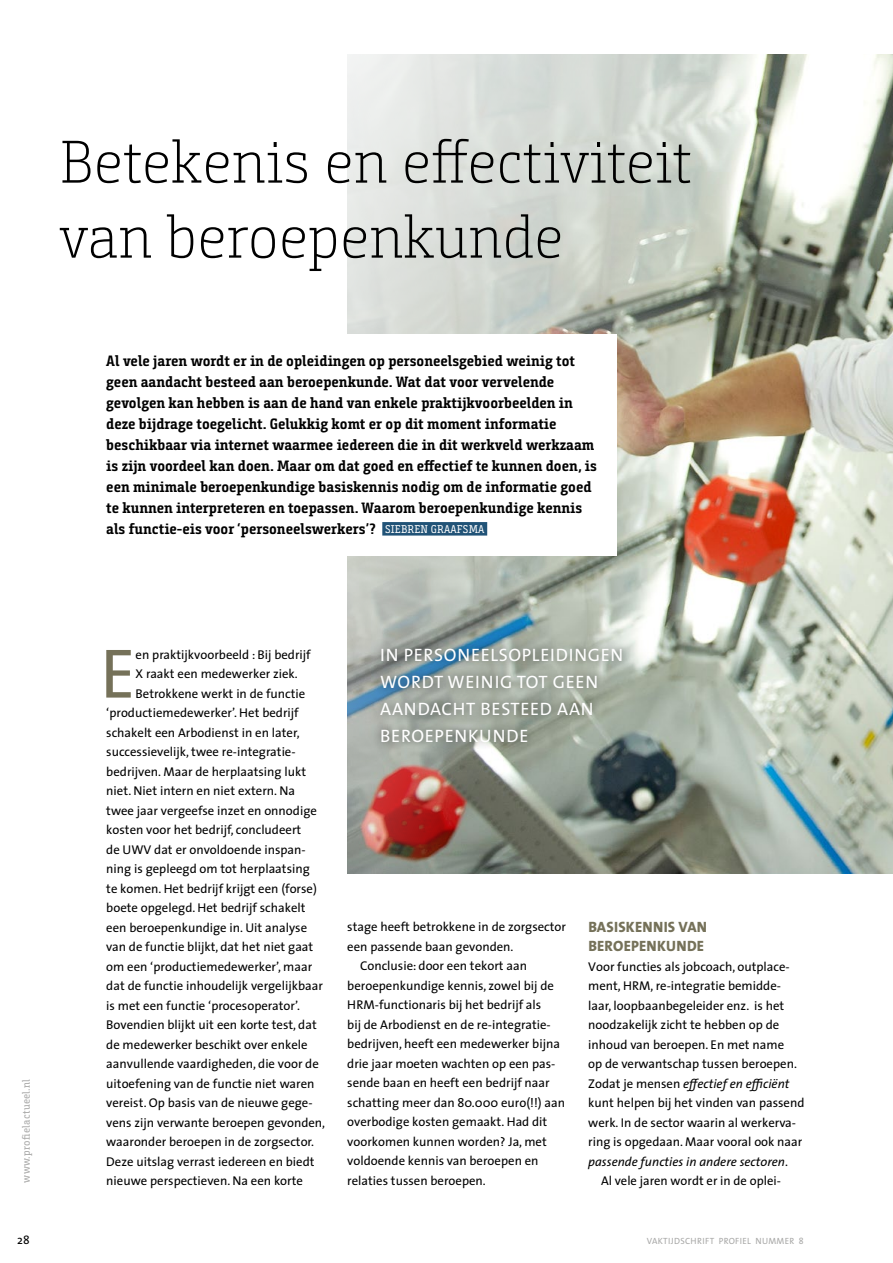
<style>
.page{position:relative;width:893px;height:1263px;background:#fff}
.page>*{position:absolute;margin:0;border:0;box-sizing:border-box;transform-origin:0 0}
.t1{font:70.5px "The Sans";color:#757159}
.t2{font:300 60px/75px "Bunday Slab";color:#000}
.t3{font:18px/27px "The Sans";letter-spacing:.04em;color:#fff}
.t4{font:700 15px/21px "Bunday Slab";color:#000}
.t5{font:800 15px/19.5px "The Sans";letter-spacing:.015em;color:#757159}
.t6{font:12.75px "The Sans";color:#000}
.t7{font:italic 12.75px "The Sans";color:#000}
.t8{font:12px "The Sans";color:#000}
.t9{font:10.5px "Bunday Slab";letter-spacing:.02em;color:#a8a8a7}
.t10{font:9px "The Sans";letter-spacing:.035em;color:#a8a8a7}
.s1{font-weight:400;font-size:11.25px;color:#fff}
.s2{font-style:normal}
</style>
<div class="page">
<img style="left:347px;top:54px;width:546px;height:819px">
<div style="left:372px;top:640px;width:259px;height:111px;background:#000;opacity:.5"></div>
<div style="left:106px;top:334px;width:511px;height:221px;background:#fff"></div>
<div style="left:382px;top:522px;width:105px;height:14px;background:#215377"></div>
<h2 class="t2" style="left:60px;top:125px;width:634px">Betekenis en effectiviteit van beroepenkunde</h2>
<p class="t9" style="left:20px;top:1182px;width:105px;rotate:-90deg">www.profielactueel.nl</p>
<p class="t4" style="left:106px;top:350px;width:492px">Al vele jaren wordt er in de opleidingen op personeelsgebied weinig tot geen aandacht besteed aan beroepenkunde. Wat dat voor vervelende gevolgen kan hebben is aan de hand van enkele praktijkvoorbeelden in deze bijdrage toegelicht. Gelukkig komt er op dit moment informatie beschikbaar via internet waarmee iedereen die in dit werkveld werkzaam is zijn voordeel kan doen. Maar om dat goed en effectief te kunnen doen, is een minimale beroepenkundige basiskennis nodig om de informatie goed te kunnen interpreteren en toepassen. Waarom beroepenkundige kennis als functie-eis voor ‘personeelswerkers’? <span class="s1">SIEBREN GRAAFSMA</span></p>
<h1 class="t1" style="left:100px;top:615px;width:37px">E</h1>
<p class="t6" style="left:136px;top:644px;width:177px">en praktijkvoorbeeld : Bij bedrijf</p>
<p class="t6" style="left:136px;top:663px;width:164px">X raakt een medewerker ziek.</p>
<p class="t6" style="left:136px;top:683px;width:171px">Betrokkene werkt in de functie</p>
<p class="t6" style="left:106px;top:702px;width:194px">‘productiemedewerker’. Het bedrijf</p>
<p class="t6" style="left:106px;top:722px;width:195px">schakelt een Arbodienst in en later,</p>
<p class="t6" style="left:106px;top:741px;width:191px">successievelijk, twee re-integratie-</p>
<p class="t6" style="left:106px;top:761px;width:201px">bedrijven. Maar de herplaatsing lukt</p>
<p class="t6" style="left:106px;top:780px;width:190px">niet. Niet intern en niet extern. Na</p>
<p class="t6" style="left:106px;top:800px;width:212px">twee jaar vergeefse inzet en onnodige</p>
<p class="t6" style="left:106px;top:819px;width:196px">kosten voor het bedrijf, concludeert</p>
<p class="t6" style="left:106px;top:839px;width:201px">de UWV dat er onvoldoende inspan-</p>
<p class="t6" style="left:106px;top:858px;width:205px">ning is gepleegd om tot herplaatsing</p>
<p class="t6" style="left:106px;top:878px;width:212px">te komen. Het bedrijf krijgt een (forse)</p>
<p class="t6" style="left:106px;top:897px;width:201px">boete opgelegd. Het bedrijf schakelt</p>
<p class="t6" style="left:106px;top:917px;width:202px">een beroepenkundige in. Uit analyse</p>
<p class="t6" style="left:106px;top:936px;width:209px">van de functie blijkt, dat het niet gaat</p>
<p class="t6" style="left:106px;top:955px;width:207px">om een ‘productiemedewerker’, maar</p>
<p class="t6" style="left:106px;top:975px;width:218px">dat de functie inhoudelijk vergelijkbaar</p>
<p class="t6" style="left:106px;top:994px;width:195px">is met een functie ‘procesoperator’.</p>
<p class="t6" style="left:106px;top:1014px;width:212px">Bovendien blijkt uit een korte test, dat</p>
<p class="t6" style="left:106px;top:1033px;width:203px">de medewerker beschikt over enkele</p>
<p class="t6" style="left:106px;top:1053px;width:214px">aanvullende vaardigheden, die voor de</p>
<p class="t6" style="left:106px;top:1072px;width:210px">uitoefening van de functie niet waren</p>
<p class="t6" style="left:106px;top:1092px;width:208px">vereist. Op basis van de nieuwe gege-</p>
<p class="t6" style="left:106px;top:1111px;width:220px">vens zijn verwante beroepen gevonden,</p>
<p class="t6" style="left:106px;top:1131px;width:209px">waaronder beroepen in de zorgsector.</p>
<p class="t6" style="left:106px;top:1150px;width:210px">Deze uitslag verrast iedereen en biedt</p>
<p class="t6" style="left:106px;top:1170px;width:198px">nieuwe perspectieven. Na een korte</p>
<h3 class="t3" style="left:380px;top:641px;width:245px">IN PERSONEELSOPLEIDINGEN<br>WORDT WEINIG TOT GEEN<br>AANDACHT BESTEED AAN<br>BEROEPENKUNDE</h3>
<p class="t6" style="left:347px;top:916px;width:220px">stage heeft betrokkene in de zorgsector</p>
<p class="t6" style="left:347px;top:936px;width:168px">een passende baan gevonden.</p>
<p class="t6" style="left:360px;top:955px;width:169px">Conclusie: door een tekort aan</p>
<p class="t6" style="left:347px;top:975px;width:208px">beroepenkundige kennis, zowel bij de</p>
<p class="t6" style="left:347px;top:994px;width:196px">HRM-functionaris bij het bedrijf als</p>
<p class="t6" style="left:347px;top:1014px;width:204px">bij de Arbodienst en de re-integratie-</p>
<p class="t6" style="left:347px;top:1033px;width:214px">bedrijven, heeft een medewerker bijna</p>
<p class="t6" style="left:347px;top:1053px;width:210px">drie jaar moeten wachten op een pas-</p>
<p class="t6" style="left:347px;top:1072px;width:204px">sende baan en heeft een bedrijf naar</p>
<p class="t6" style="left:347px;top:1092px;width:219px">schatting meer dan 80.000 euro(!!) aan</p>
<p class="t6" style="left:347px;top:1111px;width:202px">overbodige kosten gemaakt. Had dit</p>
<p class="t6" style="left:347px;top:1131px;width:201px">voorkomen kunnen worden? Ja, met</p>
<p class="t6" style="left:347px;top:1150px;width:193px">voldoende kennis van beroepen en</p>
<p class="t6" style="left:347px;top:1170px;width:140px">relaties tussen beroepen.</p>
<p class="t5" style="left:588px;top:916px;width:120px">BASISKENNIS VAN<br>BEROEPENKUNDE</p>
<p class="t6" style="left:588px;top:956px;width:203px">Voor functies als jobcoach, outplace-</p>
<p class="t6" style="left:588px;top:975px;width:194px">ment, HRM, re-integratie bemidde-</p>
<p class="t6" style="left:588px;top:995px;width:198px">laar, loopbaanbegeleider enz. is het</p>
<p class="t6" style="left:588px;top:1014px;width:193px">noodzakelijk zicht te hebben op de</p>
<p class="t6" style="left:588px;top:1034px;width:197px">inhoud van beroepen. En met name</p>
<p class="t6" style="left:588px;top:1053px;width:210px">op de verwantschap tussen beroepen.</p>
<p class="t7" style="left:588px;top:1073px;width:203px"><span class="s2">Zodat je mensen</span> effectief en efficiënt</p>
<p class="t6" style="left:588px;top:1092px;width:218px">kunt helpen bij het vinden van passend</p>
<p class="t6" style="left:588px;top:1112px;width:209px">werk. In de sector waarin al werkerva-</p>
<p class="t6" style="left:588px;top:1131px;width:216px">ring is opgedaan. Maar vooral ook naar</p>
<p class="t7" style="left:588px;top:1151px;width:201px">passende functies in andere sectoren<span class="s2">.</span></p>
<p class="t6" style="left:601px;top:1170px;width:181px">Al vele jaren wordt er in de oplei-</p>
<p class="t8" style="left:17px;top:1229px;width:14px">28</p>
<p class="t10" style="left:647px;top:1233px;width:158px">VAKTIJDSCHRIFT PROFIEL NUMMER 8</p>
</div>
